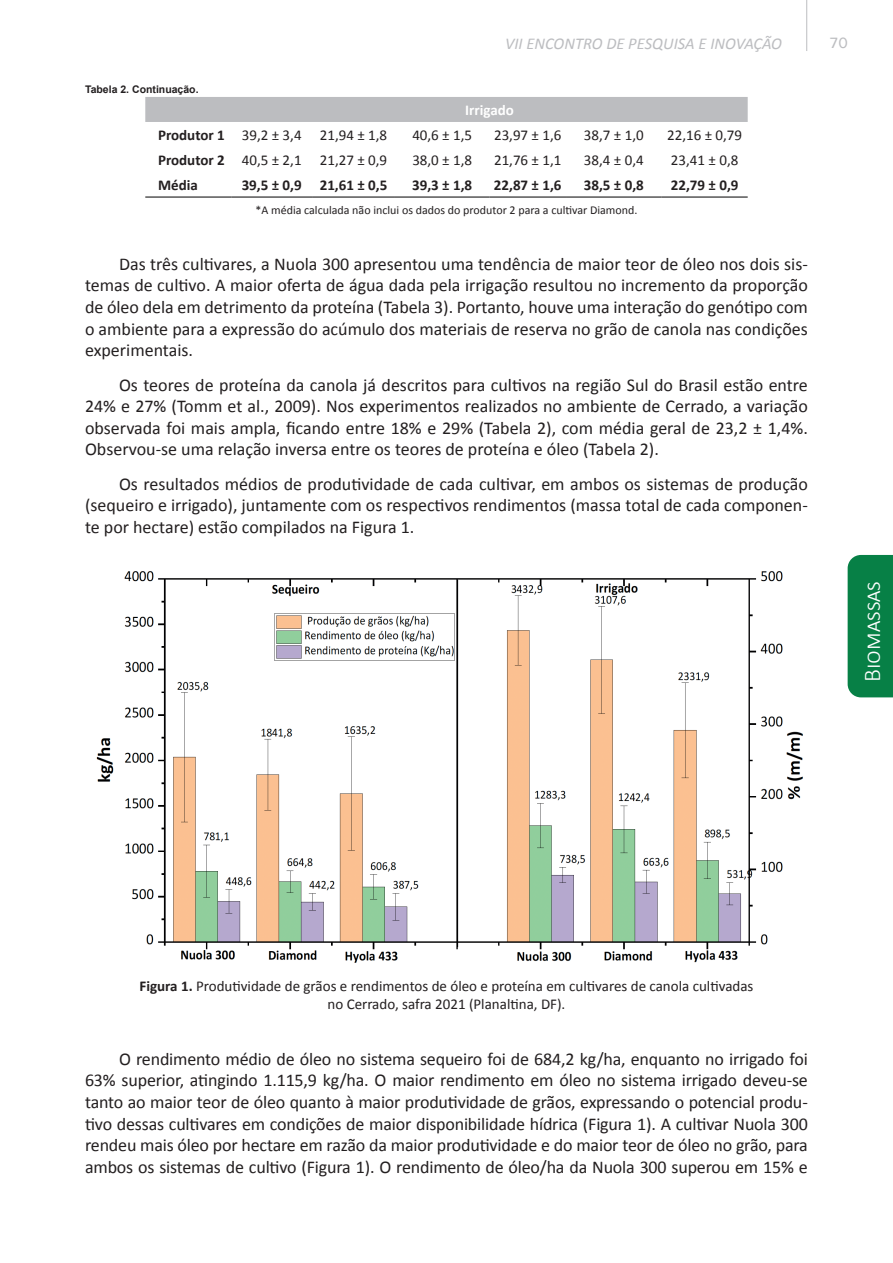
<style>
.page{position:relative;width:893px;height:1263px;background:#fff}
.page>*{position:absolute;margin:0;border:0;box-sizing:border-box;transform-origin:0 0}
.t1{font:300 24px "Calibri";color:#fff}
.Corpo_de_texto_1{font:18px/21.6px "Calibri";color:#231f20;text-align:justify}
.t2{font:italic 16.5px "Calibri";color:#bcbdc0}
.Figura{font:15px/18px "Calibri";color:#231f20;text-align:center}
.tabela_sem_bordas{font:15px "Calibri";color:#231f20}
.tabela_final{font:700 15px "Calibri";color:#231f20}
.TABELA_MIOLO{font:700 15px "Calibri";color:#231f20}
.tabela_sem_bordas-2{font:700 15px "Calibri";color:#fff}
.t3{font:500 15px "Univers";color:#bcbdc0}
.Fonte{font:12px "Calibri";color:#231f20}
.Tabela_continuacao{font:700 10.5px "Arial";color:#231f20}
.s1{font-weight:700}
</style>
<div class="page">
<hr style="left:806px;top:0;width:1px;height:51px;background:#bcbdc0">
<div style="left:848px;top:555px;width:45px;height:142px;background:#078046"></div>
<div style="left:145px;top:97px;width:603px;height:25px;background:#bcbdc0"></div>
<hr style="left:145px;top:197px;width:86px;height:1px;background:#000">
<hr style="left:231px;top:197px;width:81px;height:1px;background:#000">
<hr style="left:312px;top:197px;width:83px;height:1px;background:#000">
<hr style="left:395px;top:197px;width:94px;height:1px;background:#000">
<hr style="left:489px;top:197px;width:77px;height:1px;background:#000">
<hr style="left:566px;top:197px;width:96px;height:1px;background:#000">
<hr style="left:662px;top:197px;width:86px;height:1px;background:#000">
<img style="left:96px;top:571px;width:707px;height:392px">
<p class="Tabela_continuacao" style="left:85px;top:82px;width:115px">Tabela 2. Continuação.</p>
<p class="t2" style="left:505px;top:32px;width:279px">VII ENCONTRO DE PESQUISA E INOVAÇÃO</p>
<p class="t3" style="left:829px;top:33px;width:20px">70</p>
<p class="tabela_sem_bordas-2" style="left:465px;top:99px;width:50px">Irrigado</p>
<p class="TABELA_MIOLO" style="left:158px;top:125px;width:68px">Produtor 1</p>
<p class="tabela_sem_bordas" style="left:242px;top:125px;width:61px">39,2 ± 3,4</p>
<p class="tabela_sem_bordas" style="left:320px;top:125px;width:69px">21,94 ± 1,8</p>
<p class="tabela_sem_bordas" style="left:412px;top:125px;width:61px">40,6 ± 1,5</p>
<p class="tabela_sem_bordas" style="left:494px;top:125px;width:69px">23,97 ± 1,6</p>
<p class="tabela_sem_bordas" style="left:584px;top:125px;width:61px">38,7 ± 1,0</p>
<p class="tabela_sem_bordas" style="left:667px;top:125px;width:76px">22,16 ± 0,79</p>
<p class="TABELA_MIOLO" style="left:158px;top:150px;width:68px">Produtor 2</p>
<p class="tabela_sem_bordas" style="left:242px;top:150px;width:61px">40,5 ± 2,1</p>
<p class="tabela_sem_bordas" style="left:320px;top:150px;width:69px">21,27 ± 0,9</p>
<p class="tabela_sem_bordas" style="left:412px;top:150px;width:61px">38,0 ± 1,8</p>
<p class="tabela_sem_bordas" style="left:494px;top:150px;width:69px">21,76 ± 1,1</p>
<p class="tabela_sem_bordas" style="left:584px;top:150px;width:61px">38,4 ± 0,4</p>
<p class="tabela_sem_bordas" style="left:671px;top:150px;width:69px">23,41 ± 0,8</p>
<p class="tabela_final" style="left:158px;top:174px;width:41px">Média</p>
<p class="tabela_final" style="left:242px;top:174px;width:62px">39,5 ± 0,9</p>
<p class="tabela_final" style="left:320px;top:174px;width:69px">21,61 ± 0,5</p>
<p class="tabela_final" style="left:412px;top:174px;width:62px">39,3 ± 1,8</p>
<p class="tabela_final" style="left:494px;top:174px;width:69px">22,87 ± 1,6</p>
<p class="tabela_final" style="left:584px;top:174px;width:62px">38,5 ± 0,8</p>
<p class="tabela_final" style="left:671px;top:174px;width:69px">22,79 ± 0,9</p>
<p class="Fonte" style="left:255px;top:202px;width:383px">*A média calculada não inclui os dados do produtor 2 para a cultivar Diamond.</p>
<p class="Corpo_de_texto_1" style="left:85px;top:252px;width:724px;text-indent:34px">Das três cultivares, a Nuola 300 apresentou uma tendência de maior teor de óleo nos dois sis&shy;temas de cultivo. A maior oferta de água dada pela irrigação resultou no incremento da proporção de óleo dela em detrimento da proteína (Tabela 3). Portanto, houve uma interação do genótipo com o ambiente para a expressão do acúmulo dos materiais de reserva no grão de canola nas condições experimentais.</p>
<p class="Corpo_de_texto_1" style="left:85px;top:373px;width:724px;text-indent:34px">Os teores de proteína da canola já descritos para cultivos na região Sul do Brasil estão entre 24% e 27% (Tomm et al., 2009). Nos experimentos realizados no ambiente de Cerrado, a variação observada foi mais ampla, ficando entre 18% e 29% (Tabela 2), com média geral de 23,2 ± 1,4%.<br>Observou‑se uma relação inversa entre os teores de proteína e óleo (Tabela 2).</p>
<p class="Corpo_de_texto_1" style="left:85px;top:472px;width:724px;text-indent:34px">Os resultados médios de produtividade de cada cultivar, em ambos os sistemas de produção (sequeiro e irrigado), juntamente com os respectivos rendimentos (massa total de cada componen&shy;te por hectare) estão compilados na Figura 1.</p>
<h1 class="t1" style="left:857px;top:682px;width:103px;rotate:-90deg">Biomassas</h1>
<p class="Figura" style="left:140px;top:977px;width:615px"><span class="s1">Figura 1.</span> Produtividade de grãos e rendimentos de óleo e proteína em cultivares de canola cultivadas no Cerrado, safra 2021 (Planaltina, DF).</p>
<p class="Corpo_de_texto_1" style="left:85px;top:1047px;width:724px;text-indent:34px">O rendimento médio de óleo no sistema sequeiro foi de 684,2 kg/ha, enquanto no irrigado foi 63% superior, atingindo 1.115,9 kg/ha. O maior rendimento em óleo no sistema irrigado deveu‑se tanto ao maior teor de óleo quanto à maior produtividade de grãos, expressando o potencial produ&shy;tivo dessas cultivares em condições de maior disponibilidade hídrica (Figura 1). A cultivar Nuola 300 rendeu mais óleo por hectare em razão da maior produtividade e do maior teor de óleo no grão, para ambos os sistemas de cultivo (Figura 1). O rendimento de óleo/ha da Nuola 300 superou em 15% e</p>
</div>
